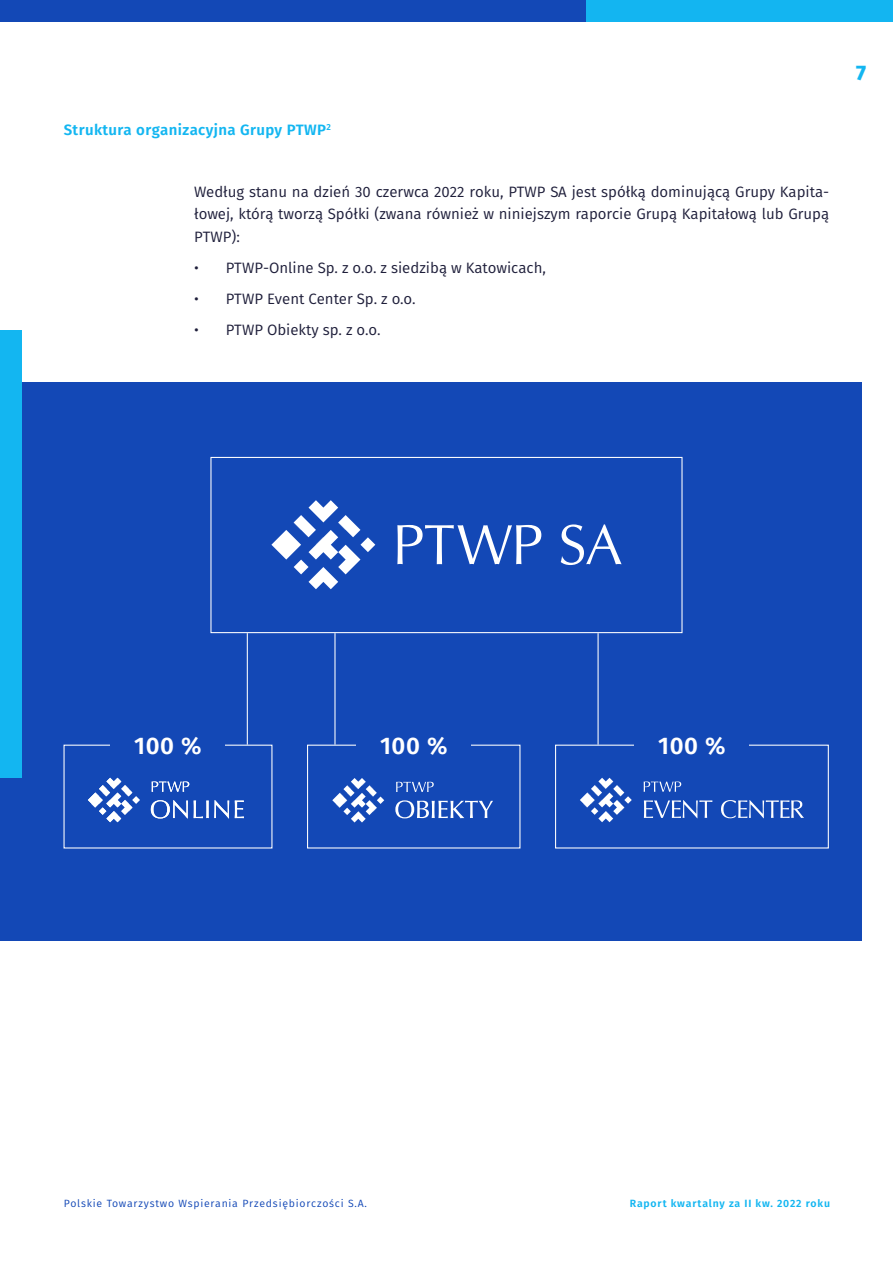
<style>
.page{position:relative;width:893px;height:1263px;background:#fff}
.page>*{position:absolute;margin:0;border:0;box-sizing:border-box;transform-origin:0 0}
.t1{font:600 24px "Fira Sans";letter-spacing:.025em;color:#fff}
.t2{font:800 21px "Fira Sans";color:#13b6f1}
.t3{font:15px/22.5px "Fira Sans";color:#1e1e3a;text-align:justify}
.t4{font:600 15px "Fira Sans";letter-spacing:.025em;color:#13b6f1}
.t5{font:10.5px "Fira Sans";letter-spacing:.075em;color:#1348b6}
.t6{font:600 10.5px "Fira Sans";letter-spacing:.075em;color:#13b6f1}
</style>
<div class="page">
<div style="left:0;top:0;width:586px;height:21px;background:#1348b6"></div>
<div style="left:586px;top:0;width:307px;height:21px;background:#13b5f1"></div>
<div style="left:0;top:382px;width:861px;height:559px;background:#1348b6"></div>
<svg style="left:271px;top:500px;width:104px;height:89px"></svg>
<svg style="left:561px;top:524px;width:61px;height:41px"></svg>
<svg style="left:397px;top:525px;width:144px;height:39px"></svg>
<div style="left:210px;top:457px;width:472px;height:176px;border:1px solid #fff"></div>
<svg style="left:88px;top:778px;width:52px;height:44px"></svg>
<svg style="left:152px;top:781px;width:37px;height:11px"></svg>
<svg style="left:151px;top:800px;width:37px;height:18px"></svg>
<svg style="left:194px;top:800px;width:35px;height:18px"></svg>
<svg style="left:235px;top:800px;width:9px;height:18px"></svg>
<svg style="left:580px;top:778px;width:52px;height:44px"></svg>
<svg style="left:644px;top:781px;width:37px;height:11px"></svg>
<svg style="left:644px;top:800px;width:68px;height:18px"></svg>
<svg style="left:721px;top:800px;width:83px;height:18px"></svg>
<div style="left:555px;top:745px;width:274px;height:103px;border:1px solid #fff"></div>
<div style="left:635px;top:725px;width:114px;height:39px;background:#1348b6"></div>
<hr style="left:334px;top:633px;width:1px;height:112px;background:#fff">
<hr style="left:247px;top:633px;width:1px;height:112px;background:#fff">
<hr style="left:597px;top:633px;width:2px;height:112px;background:#fff">
<div style="left:0;top:330px;width:21px;height:448px;background:#13b6f1"></div>
<svg style="left:395px;top:800px;width:98px;height:18px"></svg>
<svg style="left:332px;top:778px;width:52px;height:44px"></svg>
<svg style="left:396px;top:782px;width:38px;height:10px"></svg>
<p class="t4" style="left:64px;top:119px;width:269px">Struktura organizacyjna Grupy PTWP<sup>2</sup></p>
<p class="t3" style="left:194px;top:181px;width:636px">Według stanu na dzień 30 czerwca 2022 roku, PTWP SA jest spółką dominującą Grupy Kapita&shy;łowej, którą tworzą Spółki (zwana również w niniejszym raporcie Grupą Kapitałową lub Grupą PTWP):</p>
<p class="t3" style="left:194px;top:257px;width:353px">• PTWP-Online Sp. z o.o. z siedzibą w Katowicach,</p>
<p class="t3" style="left:194px;top:288px;width:223px">• PTWP Event Center Sp. z o.o.</p>
<p class="t3" style="left:194px;top:319px;width:188px">• PTWP Obiekty sp. z o.o.</p>
<h2 class="t2" style="left:856px;top:58px;width:11px">7</h2>
<h1 class="t1" style="left:134px;top:729px;width:69px">100 %</h1>
<h1 class="t1" style="left:380px;top:729px;width:69px">100 %</h1>
<h1 class="t1" style="left:658px;top:729px;width:69px">100 %</h1>
<p class="t5" style="left:64px;top:1196px;width:305px">Polskie Towarzystwo Wspierania Przedsiębiorczości S.A.</p>
<p class="t6" style="left:630px;top:1196px;width:202px">Raport kwartalny za II kw. 2022 roku</p>
</div>
